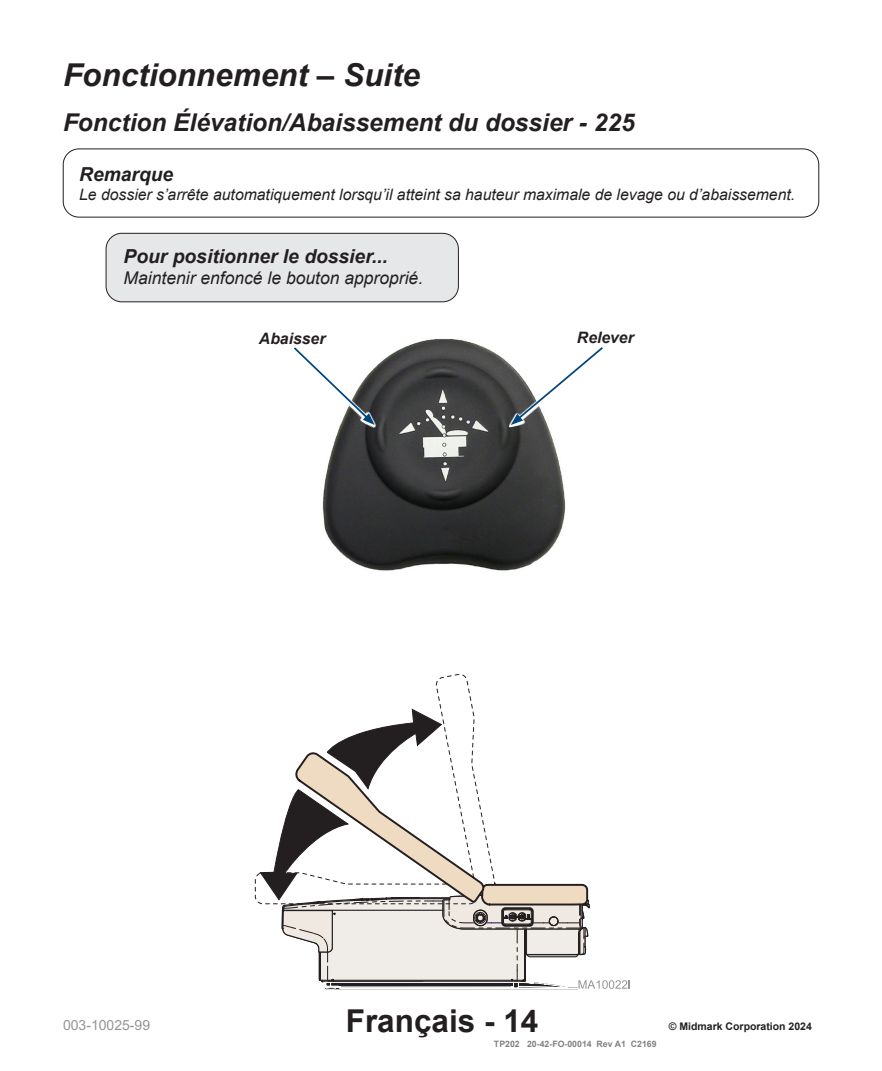
<style>
.page{position:relative;width:882px;height:1071px;background:#fff}
.page>*{position:absolute;margin:0;border:0;box-sizing:border-box;transform-origin:0 0}
.L1_Main_Headings_NON_TOC{font:italic 700 31.5px "Arial";color:#231f20}
.Title_Box{font:700 31.5px "Arial";color:#231f20}
.L2_Sub_Headings_FR_NON_TOC{font:italic 700 24.5px "Arial";color:#231f20}
.Step_Bubble__top_line{font:italic 700 19.25px "Arial";color:#231f20}
.Note{font:italic 700 19.25px "Arial";color:#231f20}
.Step_Bubble__A__B__etc{font:italic 17.5px "Arial";color:#231f20}
.Caution_-_Equp_Alert__body_lines{font:italic 15.75px "Arial";color:#231f20}
.Art_Callouts{font:italic 700 15.75px "Arial";color:#231f20}
.t1{font:14px "Arial";color:#939598}
.t2{font:700 10.5px "Arial";color:#231f20}
.Black_Box_White_Text{font:700 8.75px "Arial";color:#808285}
</style>
<div class="page">
<img style="left:267px;top:290px;width:299px;height:281px">
<svg style="left:254px;top:673px;width:376px;height:317px"></svg>
<div style="left:63px;top:149px;width:756px;height:68px;border:1px solid #231f20;border-radius:16px"></div>
<svg style="left:498px;top:345px;width:105px;height:82px"></svg>
<svg style="left:281px;top:344px;width:106px;height:86px"></svg>
<div style="left:106px;top:233px;width:352px;height:69px;background:#e6e7e9;border-radius:16px"></div>
<div style="left:106px;top:233px;width:353px;height:69px;border:1px solid #231f20;border-radius:16px"></div>
<p class="L1_Main_Headings_NON_TOC" style="left:63px;top:54px;width:359px">Fonctionnement – Suite</p>
<p class="L2_Sub_Headings_FR_NON_TOC" style="left:63px;top:106px;width:573px">Fonction Élévation/Abaissement du dossier - 225</p>
<p class="Note" style="left:79px;top:161px;width:96px">Remarque</p>
<p class="Caution_-_Equp_Alert__body_lines" style="left:79px;top:184px;width:718px">Le dossier s’arrête automatiquement lorsqu’il atteint sa hauteur maximale de levage ou d’abaissement.</p>
<p class="Step_Bubble__top_line" style="left:124px;top:244px;width:266px">Pour positionner le dossier...</p>
<p class="Step_Bubble__A__B__etc" style="left:124px;top:267px;width:301px">Maintenir enfoncé le bouton approprié.</p>
<p class="Art_Callouts" style="left:259px;top:328px;width:68px">Abaisser</p>
<p class="Art_Callouts" style="left:577px;top:327px;width:58px">Relever</p>
<p class="t1" style="left:63px;top:1015px;width:89px">003-10025-99</p>
<p class="Title_Box" style="left:346px;top:999px;width:194px">Français - 14</p>
<p class="Black_Box_White_Text" style="left:494px;top:1038px;width:164px">TP202 20-42-FO-00014 Rev A1 C2169</p>
<p class="t2" style="left:669px;top:1019px;width:145px">© Midmark Corporation 2024</p>
</div>
